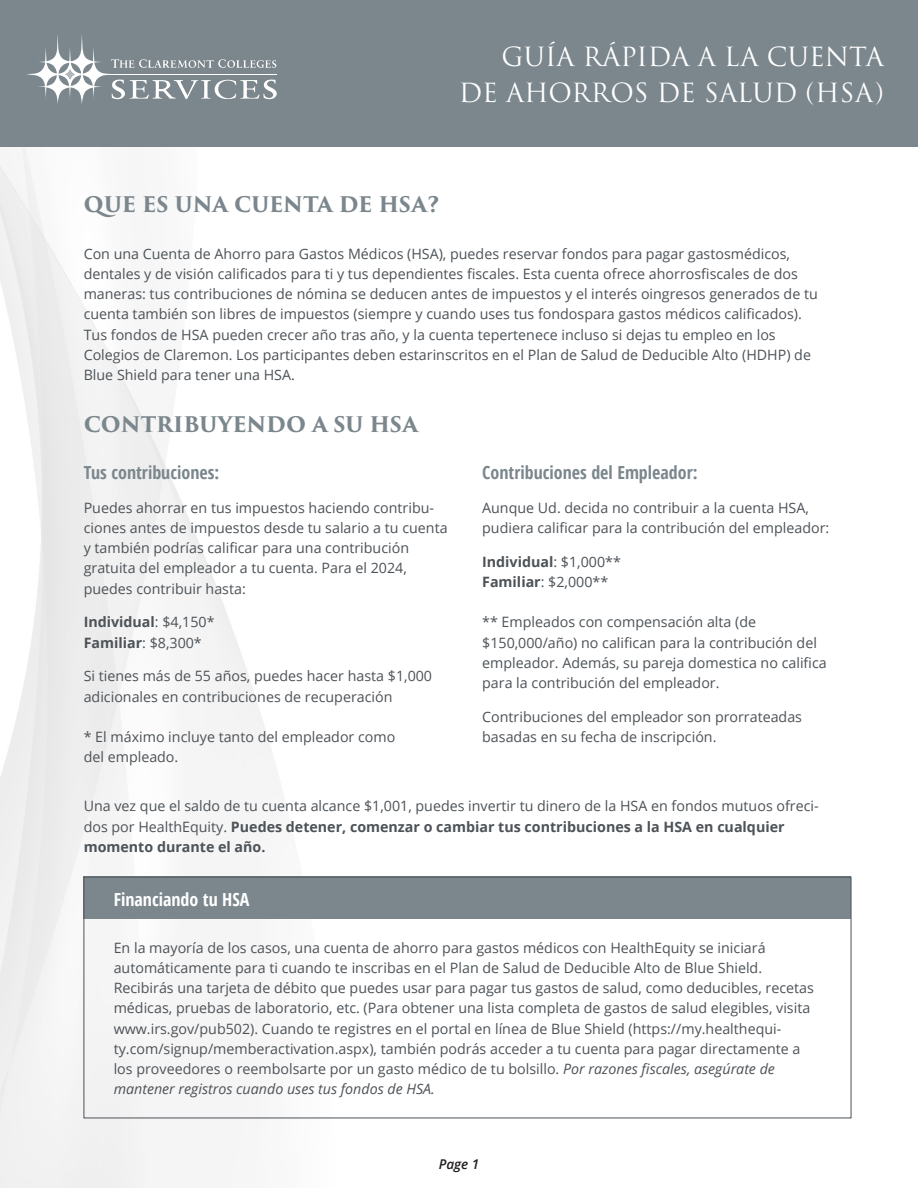
<style>
.page{position:relative;width:918px;height:1188px;background:#fff}
.page>*{position:absolute;margin:0;border:0;box-sizing:border-box;transform-origin:0 0}
.t1{font:25.65px/35.7px "Trajan Pro 3";color:#fff;text-align:right}
.t2{font:700 21px "Trajan Pro 3";letter-spacing:-.005em;color:#7b878d}
.t3{font:700 condensed 18px "Open Sans";color:#7b878d}
.t4{font:700 condensed 18px "Open Sans";color:#fff}
.t5{font:14.25px/20.2px "Open Sans";color:#4c5257}
.t6{font:700 14.25px/20.2px "Open Sans";color:#4c5257}
.t7{font:italic 600 13.5px "Open Sans";color:#231f20}
.s1{font-weight:400}
.s2{font-weight:700}
.s3{font-style:italic}
</style>
<div class="page">
<img style="left:0;top:146px;width:338px;height:1042px">
<div style="left:0;top:0;width:918px;height:146px;background:#7b878d"></div>
<div style="left:84px;top:877px;width:767px;height:42px;background:#7b878d"></div>
<div style="left:84px;top:877px;width:767px;height:241px;border:1px solid #4c5257"></div>
<svg style="left:26px;top:35px;width:251px;height:69px"></svg>
<h1 class="t1" style="left:459px;top:40px;width:426px">GUÍA RÁPIDA A LA CUENTA<br>DE AHORROS DE SALUD (HSA)</h1>
<h2 class="t2" style="left:84px;top:189px;width:357px">QUE ES UNA CUENTA DE HSA?</h2>
<p class="t5" style="left:84px;top:243px;width:736px">Con una Cuenta de Ahorro para Gastos Médicos (HSA), puedes reservar fondos para pagar gastosmédicos, dentales y de visión calificados para ti y tus dependientes fiscales. Esta cuenta ofrece ahorrosfiscales de dos maneras: tus contribuciones de nómina se deducen antes de impuestos y el interés oingresos generados de tu cuenta también son libres de impuestos (siempre y cuando uses tus fondospara gastos médicos calificados).<br>Tus fondos de HSA pueden crecer año tras año, y la cuenta tepertenece incluso si dejas tu empleo en los Colegios de Claremon. Los participantes deben estarinscritos en el Plan de Salud de Deducible Alto (HDHP) de Blue Shield para tener una HSA.</p>
<h2 class="t2" style="left:84px;top:409px;width:336px">CONTRIBUYENDO A SU HSA</h2>
<p class="t3" style="left:84px;top:460px;width:137px">Tus contribuciones:</p>
<p class="t5" style="left:84px;top:497px;width:365px">Puedes ahorrar en tus impuestos haciendo contribu&shy;ciones antes de impuestos desde tu salario a tu cuenta y también podrías calificar para una contribución gratuita del empleador a tu cuenta. Para el 2024, puedes contribuir hasta:</p>
<p class="t6" style="left:84px;top:612px;width:132px">Individual<span class="s1">: $4,150*<br></span>Familiar<span class="s1">: $8,300*</span></p>
<p class="t5" style="left:84px;top:666px;width:350px">Si tienes más de 55 años, puedes hacer hasta $1,000 adicionales en contribuciones de recuperación</p>
<p class="t5" style="left:84px;top:726px;width:313px">* El máximo incluye tanto del empleador como del empleado.</p>
<p class="t3" style="left:482px;top:460px;width:217px">Contribuciones del Empleador:</p>
<p class="t5" style="left:482px;top:497px;width:349px">Aunque Ud. decida no contribuir a la cuenta HSA, pudiera calificar para la contribución del empleador:</p>
<p class="t6" style="left:482px;top:551px;width:140px">Individual<span class="s1">: $1,000**<br></span>Familiar<span class="s1">: $2,000**</span></p>
<p class="t5" style="left:482px;top:612px;width:346px">** Empleados con compensación alta (de $150,000/año) no califican para la contribución del empleador. Además, su pareja domestica no califica para la contribución del empleador.</p>
<p class="t5" style="left:482px;top:706px;width:321px">Contribuciones del empleador son prorrateadas basadas en su fecha de inscripción.</p>
<p class="t5" style="left:84px;top:796px;width:737px">Una vez que el saldo de tu cuenta alcance $1,001, puedes invertir tu dinero de la HSA en fondos mutuos ofreci&shy;dos por HealthEquity. <span class="s2">Puedes detener, comenzar o cambiar tus contribuciones a la HSA en cualquier momento durante el año.</span></p>
<p class="t4" style="left:114px;top:887px;width:137px">Financiando tu HSA</p>
<p class="t5" style="left:114px;top:937px;width:702px">En la mayoría de los casos, una cuenta de ahorro para gastos médicos con HealthEquity se iniciará automáticamente para ti cuando te inscribas en el Plan de Salud de Deducible Alto de Blue Shield.<br>Recibirás una tarjeta de débito que puedes usar para pagar tus gastos de salud, como deducibles, recetas médicas, pruebas de laboratorio, etc. (Para obtener una lista completa de gastos de salud elegibles, visita www.irs.gov/pub502). Cuando te registres en el portal en línea de Blue Shield (https://my.healthequi&shy;ty.com/signup/memberactivation.aspx), también podrás acceder a tu cuenta para pagar directamente a los proveedores o reembolsarte por un gasto médico de tu bolsillo. <span class="s3">Por razones fiscales, asegúrate de mantener registros cuando uses tus fondos de HSA.</span></p>
<p class="t7" style="left:439px;top:1155px;width:42px">Page 1</p>
</div>
